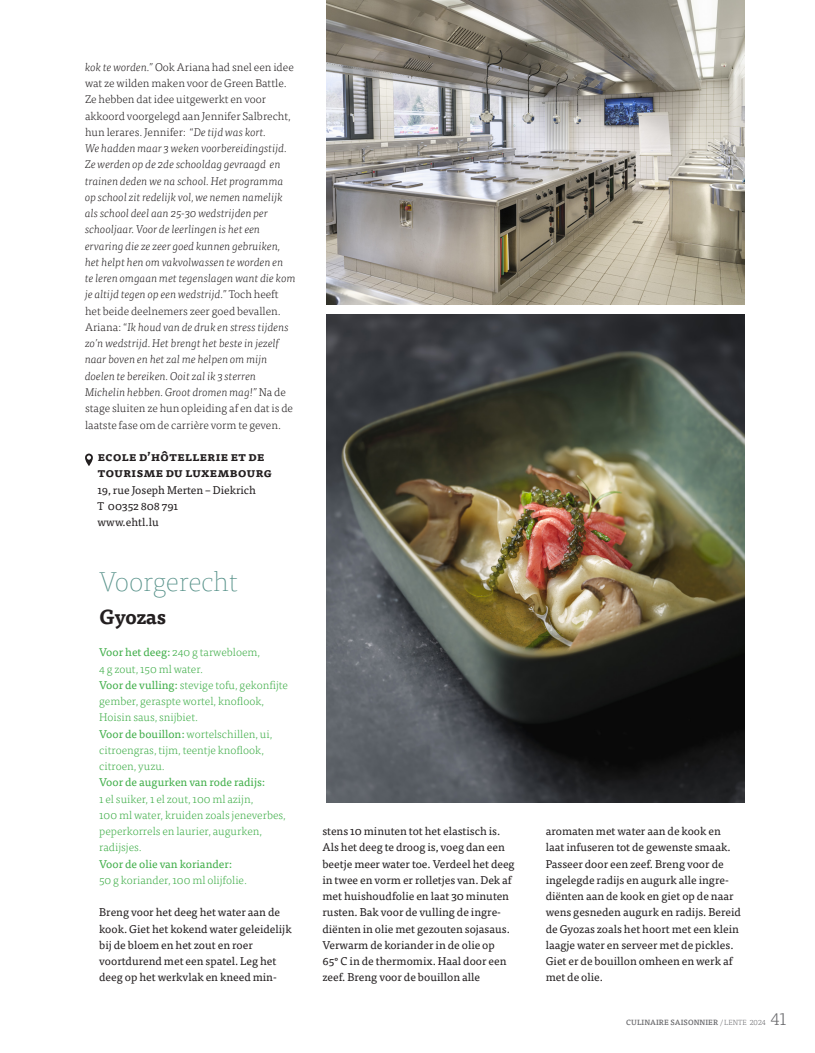
<style>
.page{position:relative;width:815px;height:1053px;background:#fff}
.page>*{position:absolute;margin:0;border:0;box-sizing:border-box;transform-origin:0 0}
.t1{font:100 27.5px "Tisa Pro";letter-spacing:-.01em;color:#569189}
.t2{font:700 20px "Tisa Pro";letter-spacing:-.015em;color:#231f20}
.t3{font:300 17.5px "Tisa Pro";color:#69696c}
.t4{font:700 12.5px/16.2px "Tisa Pro";letter-spacing:-.01em;color:#231f20}
.t5{font:italic 300 11.25px/16.2px "Tisa Pro";color:#231f20}
.t6{font:11.25px/16.2px "Tisa Pro";color:#231f20}
.t7{font:300 11.25px/16.2px "Tisa Pro";color:#40ae49}
.t8{font:11.25px "Tisa Pro";color:#40ae49}
.t9{font:500 7.5px "Tisa Pro";letter-spacing:.01em;color:#69696c}
.s1{font-style:normal}
.s2{font-weight:400}
.s3{font-weight:300}
</style>
<div class="page">
<svg style="left:85px;top:453px;width:8px;height:13px"></svg>
<img style="left:326px;top:0;width:418px;height:305px">
<img style="left:326px;top:315px;width:418px;height:487px">
<p class="t5" style="left:85px;top:58px;width:212px">kok te worden.” <span class="s1">Ook Ariana had snel een idee wat ze wilden maken voor de Green Battle.<br>Ze hebben dat idee uitgewerkt en voor akkoord voorgelegd aan Jennifer Salbrecht, hun lerares. Jennifer: “</span>De tijd was kort.<br>We hadden maar 3 weken voorbereidingstijd.<br>Ze werden op de 2de schooldag gevraagd en trainen deden we na school. Het programma op school zit redelijk vol, we nemen namelijk als school deel aan 25-30 wedstrijden per schooljaar. Voor de leerlingen is het een ervaring die ze zeer goed kunnen gebruiken, het helpt hen om vakvolwassen te worden en<br>te leren omgaan met tegenslagen want die kom je altijd tegen op een wedstrijd.” <span class="s1">Toch heeft het beide deelnemers zeer goed bevallen.<br>Ariana: “</span>Ik houd van de druk en stress tijdens zo’n wedstrijd. Het brengt het beste in jezelf naar boven en het zal me helpen om mijn doelen te bereiken. Ooit zal ik 3 sterren Michelin hebben. Groot dromen mag!” <span class="s1">Na de stage sluiten ze hun opleiding af en dat is de laatste fase om de carrière vorm te geven.</span></p>
<p class="t4" style="left:97px;top:448px;width:176px">ecole d’hôtellerie et de tourisme du luxembourg</p>
<p class="t6" style="left:97px;top:481px;width:160px">19, rue Joseph Merten – Diekrich<br>T 00352 808 791<br>www.ehtl.lu</p>
<h1 class="t1" style="left:99px;top:563px;width:140px">Voorgerecht</h1>
<h2 class="t2" style="left:99px;top:600px;width:68px">Gyozas</h2>
<p class="t7" style="left:99px;top:643px;width:190px"><span class="s2">Voor het deeg:</span> 240 g tarwebloem,<br>4 g zout, 150 ml water.<br><span class="s2">Voor de vulling:</span> stevige tofu, gekonfijte gember, geraspte wortel, knoflook,<br>Hoisin saus, snijbiet.<br><span class="s2">Voor de bouillon:</span> wortelschillen, ui, citroengras, tijm, teentje knoflook, citroen, yuzu.</p>
<p class="t8" style="left:99px;top:774px;width:167px">Voor de augurken van rode radijs:</p>
<p class="t7" style="left:99px;top:790px;width:188px">1 el suiker, 1 el zout, 100 ml azijn,<br>100 ml water, kruiden zoals jeneverbes, peperkorrels en laurier, augurken, radijsjes.</p>
<p class="t8" style="left:99px;top:855px;width:134px">Voor de olie van koriander:</p>
<p class="t7" style="left:99px;top:871px;width:149px">50 g koriander, 100 ml olijfolie.</p>
<p class="t6" style="left:99px;top:903px;width:194px">Breng voor het deeg het water aan de kook. Giet het kokend water geleidelijk bij de bloem en het zout en roer voortdurend met een spatel. Leg het deeg op het werkvlak en kneed min-</p>
<p class="t6" style="left:322px;top:822px;width:194px">stens 10 minuten tot het elastisch is.<br>Als het deeg te droog is, voeg dan een beetje meer water toe. Verdeel het deeg in twee en vorm er rolletjes van. Dek af met huishoudfolie en laat 30 minuten rusten. Bak voor de vulling de ingre&shy;diënten in olie met gezouten sojasaus.<br>Verwarm de koriander in de olie op<br>65° C in de thermomix. Haal door een zeef. Breng voor de bouillon alle</p>
<p class="t6" style="left:546px;top:822px;width:197px">aromaten met water aan de kook en laat infuseren tot de gewenste smaak.<br>Passeer door een zeef. Breng voor de ingelegde radijs en augurk alle ingre&shy;diënten aan de kook en giet op de naar wens gesneden augurk en radijs. Bereid de Gyozas zoals het hoort met een klein laagje water en serveer met de pickles.<br>Giet er de bouillon omheen en werk af met de olie.</p>
<p class="t9" style="left:626px;top:1015px;width:141px">CULINAIRE SAISONNIER <span class="s3">/ LENTE 2024</span></p>
<h3 class="t3" style="left:770px;top:1006px;width:18px">41</h3>
</div>
